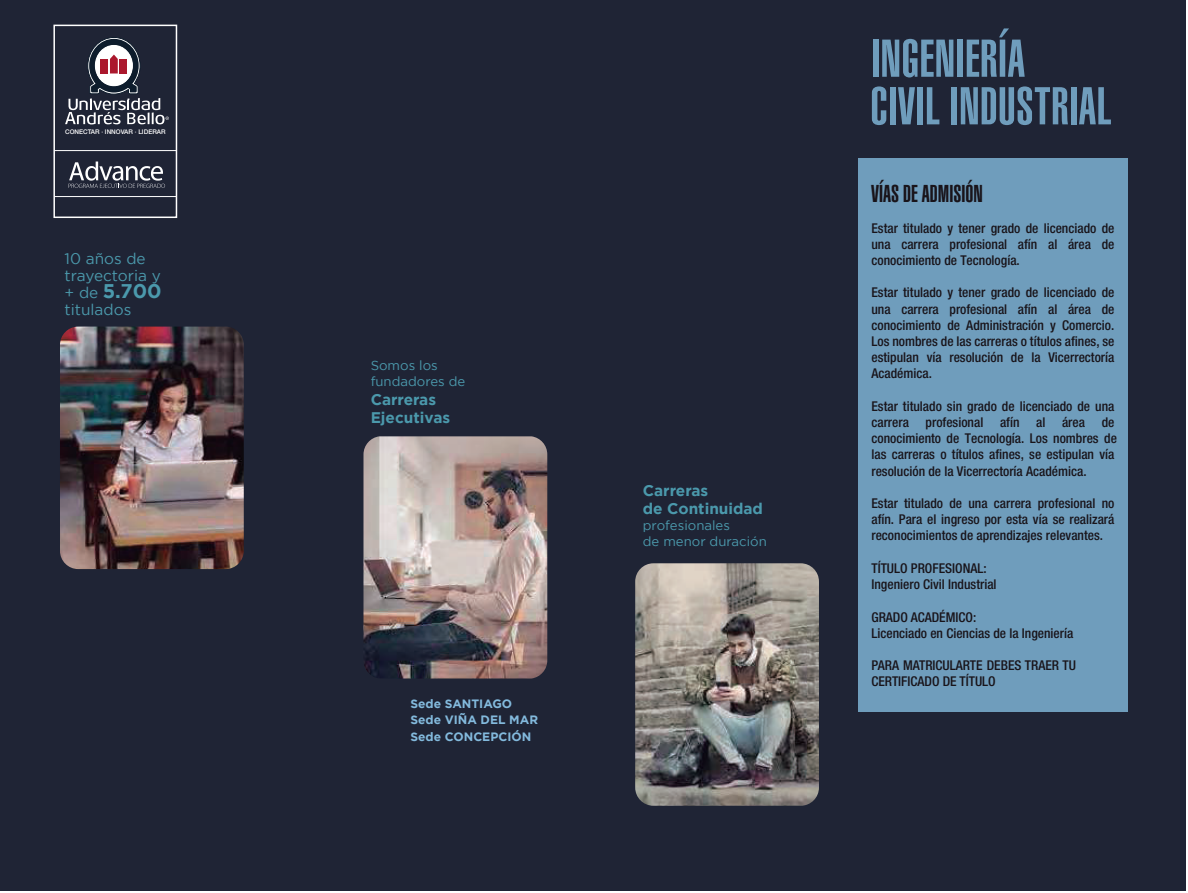
<style>
.page{position:relative;width:1188px;height:893px;background:#fff}
.page>*{position:absolute;margin:0;border:0;box-sizing:border-box;transform-origin:0 0}
.t1{font:52.2px/47.5px "Helvetica LT Std Ultra Comp";letter-spacing:.015em;color:#83badd}
.t2{font:24px "Helvetica LT Std Ultra Comp";color:#19141a}
.t3{font:700 19.8px "Gotham";color:#4b99ac}
.t4{font:700 15.45px/18.5px "Gotham";color:#4b99ac}
.t5{font:15.45px/17.1px "Gotham";color:#4b99ac}
.t6{font:500 condensed 13.5px/16.2px "Helvetica Neue LT Pro";color:#19141a}
.t7{font:13.2px/15.8px "Gotham";color:#4b99ac}
.t8{font:700 12.15px/16.5px "Gotham";color:#83badd}
.t9{font:500 6.45px "Helvetica Neue LT Pro";color:#fff}
.s1{font-weight:400;font-size:15.45px}
</style>
<div class="page">
<div style="left:0;top:0;width:1186px;height:890px;background:#1f2435"></div>
<div style="left:53px;top:25px;width:124px;height:193px;background:#1f2435;border:2px solid #fff"></div>
<hr style="left:54px;top:150px;width:122px;height:1px;background:#fff">
<hr style="left:54px;top:196px;width:122px;height:1px;background:#fff">
<svg style="left:68px;top:161px;width:97px;height:27px"></svg>
<svg style="left:65px;top:37px;width:104px;height:87px"></svg>
<div style="left:95px;top:45px;width:37px;height:41px;border:1px solid #fff;border-radius:50%"></div>
<img style="left:364px;top:436px;width:183px;height:242px">
<img style="left:635px;top:563px;width:184px;height:243px">
<img style="left:60px;top:327px;width:184px;height:242px">
<div style="left:858px;top:158px;width:270px;height:554px;background:#6f9dbc"></div>
<p class="t9" style="left:65px;top:128px;width:102px">CONECTAR · INNOVAR · LIDERAR</p>
<p class="t5" style="left:65px;top:250px;width:98px">10 años de trayectoria y</p>
<h3 class="t3" style="left:65px;top:280px;width:98px"><span class="s1">+ de</span> 5.700</h3>
<p class="t5" style="left:65px;top:301px;width:68px">titulados</p>
<p class="t7" style="left:371px;top:357px;width:96px">Somos los fundadores de</p>
<p class="t4" style="left:371px;top:389px;width:81px">Carreras<br>Ejecutivas</p>
<p class="t8" style="left:410px;top:695px;width:129px">Sede SANTIAGO<br>Sede VIÑA DEL MAR<br>Sede CONCEPCIÓN</p>
<p class="t4" style="left:643px;top:481px;width:122px">Carreras<br>de Continuidad</p>
<p class="t7" style="left:643px;top:517px;width:125px">profesionales<br>de menor duración</p>
<h1 class="t1" style="left:870px;top:35px;width:242px">INGENIERÍA<br>CIVIL INDUSTRIAL</h1>
<h2 class="t2" style="left:871px;top:180px;width:113px">VÍAS DE ADMISIÓN</h2>
<p class="t6" style="left:871px;top:220px;width:244px;text-align:justify">Estar titulado y tener grado de licenciado de una carrera profesional afín al área de conocimiento de Tecnología.</p>
<p class="t6" style="left:871px;top:284px;width:245px;text-align:justify">Estar titulado y tener grado de licenciado de una carrera profesional afín al área de conocimiento de Administración y Comercio.<br>Los nombres de las carreras o títulos afines, se estipulan vía resolución de la Vicerrectoría Académica.</p>
<p class="t6" style="left:871px;top:398px;width:247px">Estar titulado sin grado de licenciado de una carrera profesional afín al área de conocimiento de Tecnología. Los nombres de las carreras o títulos afines, se estipulan vía resolución de la Vicerrectoría Académica.</p>
<p class="t6" style="left:871px;top:495px;width:244px;text-align:justify">Estar titulado de una carrera profesional no afín. Para el ingreso por esta vía se realizará reconocimientos de aprendizajes relevantes.</p>
<p class="t6" style="left:871px;top:560px;width:127px">TÍTULO PROFESIONAL:<br>Ingeniero Civil Industrial</p>
<p class="t6" style="left:871px;top:608px;width:203px">GRADO ACADÉMICO:<br>Licenciado en Ciencias de la Ingeniería</p>
<p class="t6" style="left:871px;top:657px;width:206px">PARA MATRICULARTE DEBES TRAER TU<br>CERTIFICADO DE TÍTULO</p>
</div>
